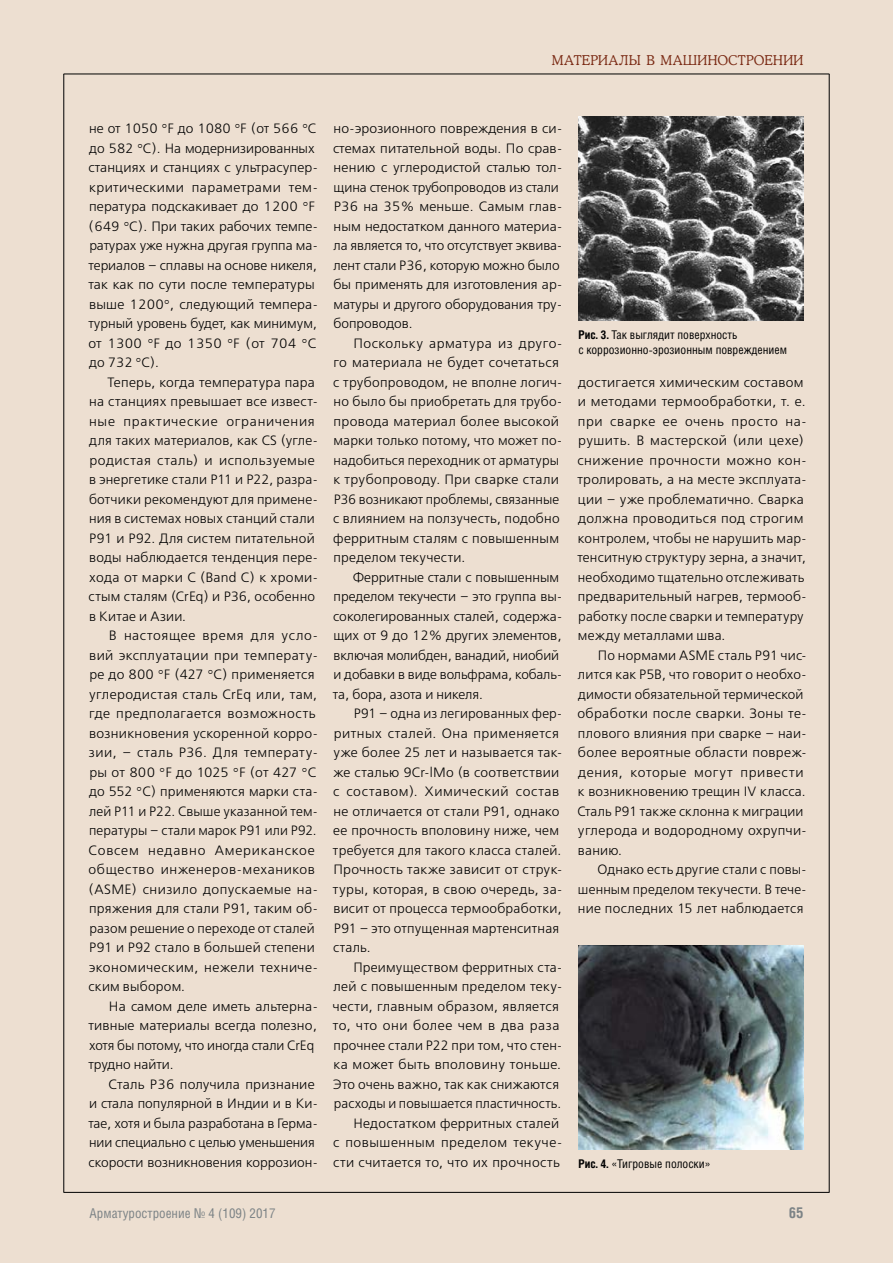
<style>
.page{position:relative;width:893px;height:1263px;background:#eddfd1}
.page>*{position:absolute;margin:0;border:0;box-sizing:border-box;transform-origin:0 0}
.t1{font:700 15px "Helios Cond";color:#7c8386}
.t2{font:13.5px/19.5px "Free Set Light C";letter-spacing:.015em;color:#000}
.t3{font:13.5px "Free Set Light C";letter-spacing:.035em;color:#000}
.t4{font:13.5px "Helios Cond";color:#7c8386}
.t5{font:13.5px "Osvald Light C";letter-spacing:.025em;color:#7b2b15}
.t6{font:12px/15px "Helios Cond";color:#000}
.s1{font-weight:700}
</style>
<div class="page">
<img style="left:578px;top:117px;width:226px;height:204px">
<img style="left:578px;top:946px;width:226px;height:203px">
<hr style="left:64px;top:74px;width:1px;height:1118px;background:#000">
<hr style="left:829px;top:74px;width:1px;height:1118px;background:#000">
<hr style="left:64px;top:74px;width:765px;height:1px;background:#000">
<hr style="left:64px;top:1192px;width:765px;height:1px;background:#000">
<p class="t5" style="left:552px;top:52px;width:253px">Материалы в машиностроении</p>
<p class="t2" style="left:89px;top:120px;width:231px">не от 1050 F до 1080 F (от 566 C до 582 C). На модернизированных станциях и станциях с ультрасупер&shy;критическими параметрами тем&shy;пература подскакивает до 1200 F (649 C). При таких рабочих темпе&shy;ратурах уже нужна другая группа ма&shy;териалов – сплавы на основе никеля, так как по сути после температуры выше 1200 , следующий темпера&shy;турный уровень будет, как минимум, от 1300 F до 1350 F (от 704 C до 732 C).</p>
<p class="t2" style="left:89px;top:373px;width:231px;text-indent:19px">Теперь, когда температура пара на станциях превышает все извест&shy;ные практические ограничения для таких материалов, как CS (угле&shy;родистая сталь) и используемые в энергетике стали P11 и P22, разра&shy;ботчики рекомендуют для примене&shy;ния в системах новых станций стали<br>P91 и P92. Для систем питательной воды наблюдается тенденция пере&shy;хода от марки С (Вand C) к хроми&shy;стым сталям (CrEq) и P36, особенно в Китае и Азии.</p>
<p class="t2" style="left:89px;top:627px;width:231px;text-indent:20px">В настоящее время для усло&shy;вий эксплуатации при температу&shy;ре до 800 F (427 C) применяется углеродистая сталь CrEq или, там, где предполагается возможность возникновения ускоренной корро&shy;зии, – сталь P36. Для температу&shy;ры от 800 F до 1025 F (от 427 C до 552 C) применяются марки ста&shy;лей P11 и P22. Свыше указанной тем&shy;пературы – стали марок P91 или P92.<br>Совсем недавно Американское общество инженеров-механиков (ASME) снизило допускаемые на&shy;пряжения для стали P91, таким об&shy;разом решение о переходе от сталей<br>P91 и P92 стало в большей степени экономическим, нежели техниче&shy;ским выбором.</p>
<p class="t2" style="left:89px;top:997px;width:231px;text-indent:20px">На самом деле иметь альтерна&shy;тивные материалы всегда полезно, хотя бы потому, что иногда стали CrEq трудно найти.</p>
<p class="t2" style="left:89px;top:1075px;width:231px;text-indent:20px">Сталь P36 получила признание и стала популярной в Индии и в Ки&shy;тае, хотя и была разработана в Герма&shy;нии специально с целью уменьшения скорости возникновения коррозион-</p>
<p class="t2" style="left:333px;top:120px;width:231px">но-эрозионного повреждения в си&shy;стемах питательной воды. По срав&shy;нению с углеродистой сталью тол&shy;щина стенок трубопроводов из стали<br>P36 на 35% меньше. Самым глав&shy;ным недостатком данного материа&shy;ла является то, что отсутствует эквива&shy;лент стали P36, которую можно было бы применять для изготовления ар&shy;матуры и другого оборудования тру&shy;бопроводов.</p>
<p class="t2" style="left:333px;top:334px;width:231px;text-indent:20px">Поскольку арматура из друго&shy;го материала не будет сочетаться с трубопроводом, не вполне логич&shy;но было бы приобретать для трубо&shy;провода материал более высокой марки только потому, что может по&shy;надобиться переходник от арматуры к трубопроводу. При сварке стали<br>P36 возникают проблемы, связанные с влиянием на ползучесть, подобно ферритным сталям с повышенным пределом текучести.</p>
<p class="t2" style="left:333px;top:568px;width:231px;text-indent:20px">Ферритные стали с повышенным пределом текучести – это группа вы&shy;соколегированных сталей, содержа&shy;щих от 9 до 12% других элементов, включая молибден, ванадий, ниобий и добавки в виде вольфрама, кобаль&shy;та, бора, азота и никеля.</p>
<p class="t2" style="left:333px;top:705px;width:231px;text-indent:21px">P91 – одна из легированных фер&shy;ритных сталей. Она применяется уже более 25 лет и называется так&shy;же сталью 9Cr-lMo (в соответствии с составом). Химический состав не отличается от стали P91, однако ее прочность вполовину ниже, чем требуется для такого класса сталей.<br>Прочность также зависит от струк&shy;туры, которая, в свою очередь, за&shy;висит от процесса термообработки,<br>P91 – это отпущенная мартенситная сталь.</p>
<p class="t2" style="left:353px;top:958px;width:211px">Преимуществом ферритных ста-</p>
<p class="t2" style="left:333px;top:978px;width:231px">лей с повышенным пределом теку-</p>
<p class="t2" style="left:333px;top:997px;width:228px">чести, главным образом, является</p>
<p class="t3" style="left:333px;top:1018px;width:228px">то, что они более чем в два раза</p>
<p class="t2" style="left:333px;top:1036px;width:230px">прочнее стали P22 при том, что стен-</p>
<p class="t2" style="left:333px;top:1056px;width:226px">ка может быть вполовину тоньше.</p>
<p class="t2" style="left:333px;top:1075px;width:227px">Это очень важно, так как снижаются</p>
<p class="t2" style="left:334px;top:1095px;width:226px">расходы и повышается пластичность.</p>
<p class="t2" style="left:353px;top:1114px;width:207px">Недостатком ферритных сталей</p>
<p class="t3" style="left:333px;top:1135px;width:231px">с повышенным пределом текуче-</p>
<p class="t2" style="left:333px;top:1153px;width:229px">сти считается то, что их прочность</p>
<p class="t6" style="left:578px;top:327px;width:210px"><span class="s1">Рис. 3.</span> Так выглядит поверхность<br>с коррозионно-эрозионным повреждением</p>
<p class="t2" style="left:577px;top:373px;width:231px">достигается химическим составом и методами термообработки, т. е. при сварке ее очень просто на&shy;рушить. В мастерской (или цехе) снижение прочности можно кон&shy;тролировать, а на месте эксплуата&shy;ции – уже проблематично. Сварка должна проводиться под строгим контролем, чтобы не нарушить мар&shy;тенситную структуру зерна, а значит, необходимо тщательно отслеживать предварительный нагрев, термооб&shy;работку после сварки и температуру между металлами шва.</p>
<p class="t2" style="left:577px;top:646px;width:231px;text-indent:20px">По нормами ASME сталь P91 чис&shy;лится как P5B, что говорит о необхо&shy;димости обязательной термической обработки после сварки. Зоны те&shy;плового влияния при сварке – наи&shy;более вероятные области повреж&shy;дения, которые могут привести к возникновению трещин IV класса.<br>Сталь P91 также склонна к миграции углерода и водородному охрупчи&shy;ванию.</p>
<p class="t2" style="left:578px;top:861px;width:231px;text-align:justify;text-indent:20px">Однако есть другие стали с повы&shy;шенным пределом текучести. В тече&shy;ние последних 15 лет наблюдается</p>
<p class="t6" style="left:578px;top:1156px;width:134px"><span class="s1">Рис. 4.</span> «Тигровые полоски»</p>
<p class="t4" style="left:90px;top:1205px;width:187px">Арматуростроение № 4 (109) 2017</p>
<p class="t1" style="left:789px;top:1203px;width:16px">65</p>
</div>
